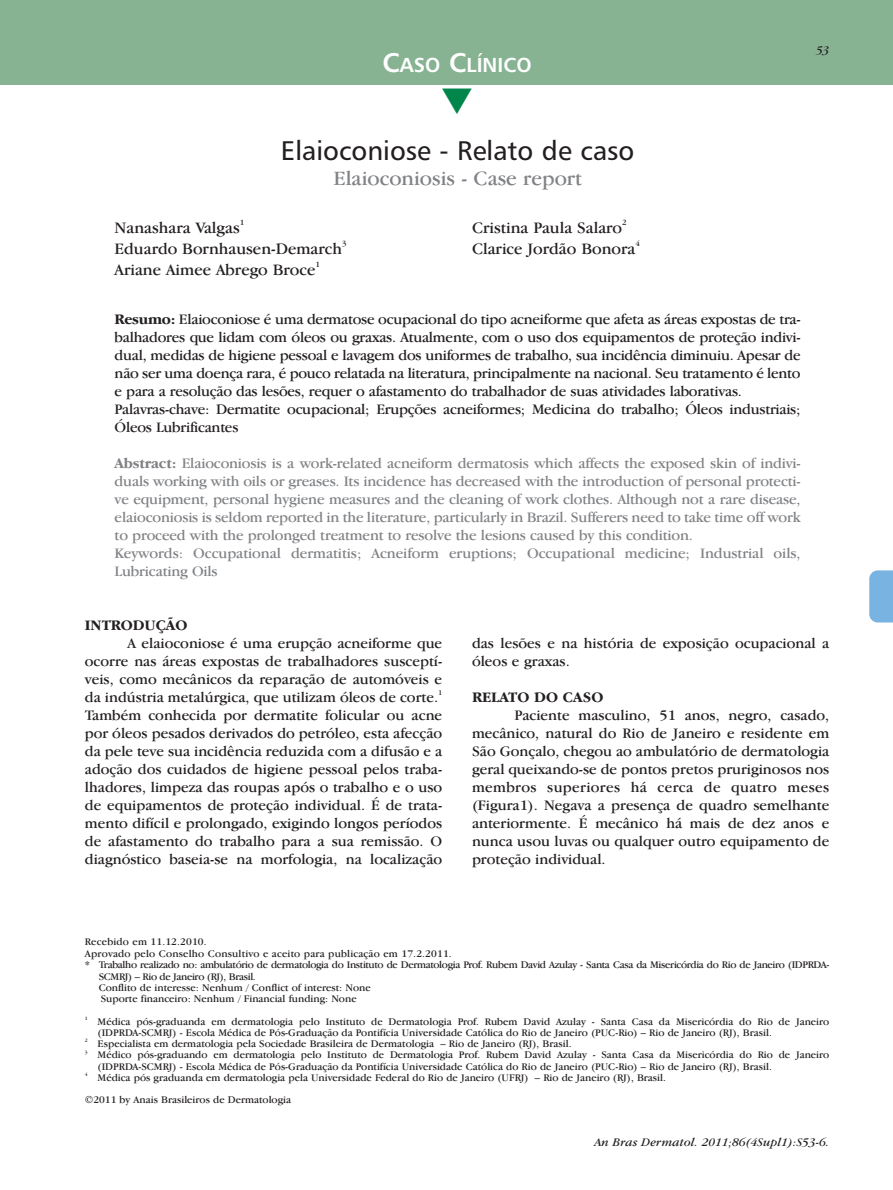
<style>
.page{position:relative;width:893px;height:1190px;background:#fff}
.page>*{position:absolute;margin:0;border:0;box-sizing:border-box;transform-origin:0 0}
.t1{font:27px "Humanist 777 BT Roman B";color:#231f20}
.t2{font:21px "Garamond IT Cby BT";color:#808285}
.t3{font:20.25px "Humanist 777 BT Bold B";color:#fff}
.t4{font:16.5px "Garamond IT Cby BT";color:#231f20}
.t5{font:15px/18px "Garamond IT Cby BT";letter-spacing:-.015em;color:#231f20;text-align:justify}
.t6{font:15px/18px "Garamond IT Cby BT";letter-spacing:-.01em;color:#808285}
.t7{font:700 15px "Garamond IT Cby BT";color:#231f20}
.t8{font:italic 12px "Garamond IT Cby BT";letter-spacing:.015em;color:#231f20}
.t9{font:10.5px/11.2px "Garamond IT Cby BT";color:#231f20}
.t10{font:10.5px/11.2px "Garamond IT Cby BT";letter-spacing:-.035em;color:#231f20}
.t11{font:8.25px "Garamond IT Cby BT";color:#231f20}
.t12{font:7.5px "Garamond IT Cby BT";color:#231f20}
.t13{font:5.25px "Garamond IT Cby BT";color:#231f20}
.s1{font-size:27px}
.s2{font-weight:700}
</style>
<div class="page">
<div style="left:0;top:0;width:892px;height:85px;background:#87b392"></div>
<svg style="left:869px;top:570px;width:23px;height:52px"></svg>
<h3 class="t3" style="left:382px;top:57px;width:150px"><span class="s1">C</span>ASO <span class="s1">C</span>LÍNICO</h3>
<p class="t8" style="left:816px;top:46px;width:15px">53</p>
<h1 class="t1" style="left:281px;top:140px;width:355px">Elaioconiose - Relato de caso</h1>
<h2 class="t2" style="left:333px;top:171px;width:250px">Elaioconiosis - Case report</h2>
<p class="t4" style="left:115px;top:221px;width:127px">Nanashara Valgas</p>
<p class="t11" style="left:240px;top:219px;width:6px">1</p>
<p class="t4" style="left:472px;top:221px;width:152px">Cristina Paula Salaro</p>
<p class="t11" style="left:622px;top:219px;width:6px">2</p>
<p class="t4" style="left:115px;top:242px;width:229px">Eduardo Bornhausen-Demarch</p>
<p class="t11" style="left:342px;top:240px;width:6px">3</p>
<p class="t4" style="left:472px;top:242px;width:165px">Clarice Jordão Bonora</p>
<p class="t11" style="left:635px;top:240px;width:6px">4</p>
<p class="t4" style="left:115px;top:263px;width:202px">Ariane Aimee Abrego Broce</p>
<p class="t11" style="left:315px;top:261px;width:6px">1</p>
<p class="t5" style="left:115px;top:311px;width:687px;text-align:left"><span class="s2">Resumo:</span> Elaioconiose é uma dermatose ocupacional do tipo acneiforme que afeta as áreas expostas de tra&shy;balhadores que lidam com óleos ou graxas. Atualmente, com o uso dos equipamentos de proteção indivi&shy;dual, medidas de higiene pessoal e lavagem dos uniformes de trabalho, sua incidência diminuiu. Apesar de não ser uma doença rara, é pouco relatada na literatura, principalmente na nacional. Seu tratamento é lento e para a resolução das lesões, requer o afastamento do trabalhador de suas atividades laborativas.<br>Palavras-chave: Dermatite ocupacional; Erupções acneiformes; Medicina do trabalho; Óleos industriais; Óleos Lubrificantes</p>
<p class="t6" style="left:115px;top:455px;width:687px"><span class="s2">Abstract:</span> Elaioconiosis is a work-related acneiform dermatosis which affects the exposed skin of indivi&shy;duals working with oils or greases. Its incidence has decreased with the introduction of personal protecti&shy;ve equipment, personal hygiene measures and the cleaning of work clothes. Although not a rare disease, elaioconiosis is seldom reported in the literature, particularly in Brazil. Sufferers need to take time off work to proceed with the prolonged treatment to resolve the lesions caused by this condition.<br>Keywords: Occupational dermatitis; Acneiform eruptions; Occupational medicine; Industrial oils, Lubricating Oils</p>
<p class="t7" style="left:85px;top:620px;width:104px">INTRODUÇÃO</p>
<p class="t5" style="left:85px;top:635px;width:359px;text-indent:43px">A elaioconiose é uma erupção acneiforme que ocorre nas áreas expostas de trabalhadores susceptí&shy;veis, como mecânicos da reparação de automóveis e da indústria metalúrgica, que utilizam óleos de corte.</p>
<p class="t12" style="left:438px;top:690px;width:6px">1</p>
<p class="t5" style="left:85px;top:707px;width:359px">Também conhecida por dermatite folicular ou acne por óleos pesados derivados do petróleo, esta afecção da pele teve sua incidência reduzida com a difusão e a adoção dos cuidados de higiene pessoal pelos traba&shy;lhadores, limpeza das roupas após o trabalho e o uso de equipamentos de proteção individual. É de trata&shy;mento difícil e prolongado, exigindo longos períodos de afastamento do trabalho para a sua remissão. O diagnóstico baseia-se na morfologia, na localização</p>
<p class="t5" style="left:472px;top:635px;width:359px">das lesões e na história de exposição ocupacional a óleos e graxas.</p>
<p class="t7" style="left:472px;top:692px;width:133px">RELATO DO CASO</p>
<p class="t5" style="left:472px;top:707px;width:359px;text-indent:43px">Paciente masculino, 51 anos, negro, casado, mecânico, natural do Rio de Janeiro e residente em São Gonçalo, chegou ao ambulatório de dermatologia geral queixando-se de pontos pretos pruriginosos nos membros superiores há cerca de quatro meses (Figura1). Negava a presença de quadro semelhante anteriormente. É mecânico há mais de dez anos e nunca usou luvas ou qualquer outro equipamento de proteção individual.</p>
<p class="t9" style="left:85px;top:935px;width:368px;line-height:12.6px">Recebido em 11.12.2010.<br>Aprovado pelo Conselho Consultivo e aceito para publicação em 17.2.2011.</p>
<p class="t10" style="left:99px;top:960px;width:732px;text-indent:-14px">* Trabalho realizado no: ambulatório de dermatologia do Instituto de Dermatologia Prof. Rubem David Azulay - Santa Casa da Misericórdia do Rio de Janeiro (IDPRDA-SCMRJ) – Rio de Janeiro (RJ), Brasil.<br>Conflito de interesse: Nenhum / Conflict of interest: None<br>Suporte financeiro: Nenhum / Financial funding: None</p>
<p class="t13" style="left:85px;top:1016px;width:4px">1</p>
<p class="t9" style="left:98px;top:1016px;width:733px">Médica pós-graduanda em dermatologia pelo Instituto de Dermatologia Prof. Rubem David Azulay - Santa Casa da Misericórdia do Rio de Janeiro (IDPRDA-SCMRJ) - Escola Médica de Pós-Graduação da Pontifícia Universidade Católica do Rio de Janeiro (PUC-Rio) – Rio de Janeiro (RJ), Brasil.</p>
<p class="t13" style="left:85px;top:1038px;width:4px">2</p>
<p class="t9" style="left:98px;top:1039px;width:475px">Especialista em dermatologia pela Sociedade Brasileira de Dermatologia – Rio de Janeiro (RJ), Brasil.</p>
<p class="t13" style="left:85px;top:1050px;width:4px">3</p>
<p class="t9" style="left:98px;top:1050px;width:733px">Médico pós-graduando em dermatologia pelo Instituto de Dermatologia Prof. Rubem David Azulay - Santa Casa da Misericórdia do Rio de Janeiro (IDPRDA-SCMRJ) - Escola Médica de Pós-Graduação da Pontifícia Universidade Católica do Rio de Janeiro (PUC-Rio) – Rio de Janeiro (RJ), Brasil.</p>
<p class="t13" style="left:85px;top:1072px;width:4px">4</p>
<p class="t9" style="left:85px;top:1067px;width:582px;line-height:22.5px;text-indent:13px">Médica pós graduanda em dermatologia pela Universidade Federal do Rio de Janeiro (UFRJ) – Rio de Janeiro (RJ), Brasil. ©2011 by Anais Brasileiros de Dermatologia</p>
<p class="t8" style="left:594px;top:1137px;width:236px">An Bras Dermatol. 2011;86(4Supl1):S53-6.</p>
</div>
